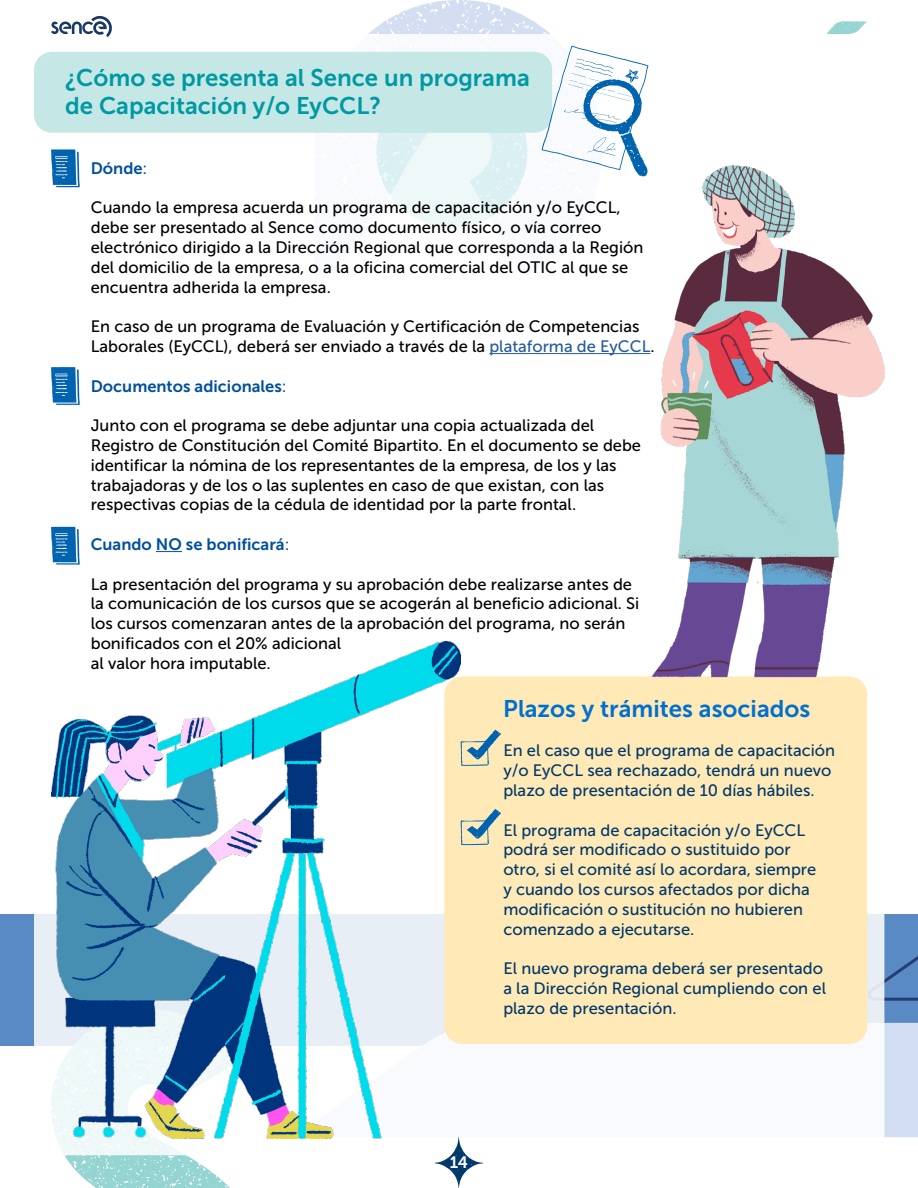
<style>
.page{position:relative;width:918px;height:1188px;background:#fff}
.page>*{position:absolute;margin:0;border:0;box-sizing:border-box;transform-origin:0 0}
.t1{font:24px/28.8px "Museo Sans 700";color:#0099a3}
.t2{font:24px "Museo Sans 700";color:#0070cf}
.t3{font:16.5px/19.8px "Museo Sans 500";color:#000}
.t4{font:16.5px/19.8px "Museo Sans 500";color:#00386b}
.t5{font:16.5px "Museo Sans 700";color:#004f9c}
.t6{font:16.5px "Museo Sans 700";color:#fff}
.s1{font-family:"Museo Sans 500"}
.s2{color:#275b9b}
</style>
<div class="page">
<div style="left:0;top:914px;width:918px;height:131px;background:#598ac4"></div>
<svg style="left:884px;top:914px;width:34px;height:88px"></svg>
<div style="left:884px;top:1023px;width:34px;height:114px;background:#d4def2"></div>
<svg style="left:368px;top:0;width:182px;height:34px;fill:#d4def2"></svg>
<svg style="left:64px;top:1155px;width:166px;height:33px"></svg>
<div style="left:34px;top:34px;width:850px;height:1121px;background:#fff;border-radius:18px"></div>
<svg style="left:435px;top:1138px;width:48px;height:50px"></svg>
<svg style="left:51px;top:15px;width:61px;height:22px"></svg>
<svg style="left:827px;top:21px;width:40px;height:13px"></svg>
<div style="left:34px;top:52px;width:518px;height:81px;background:#c5e8e6;border-radius:18px"></div>
<div style="left:444px;top:676px;width:423px;height:368px;background:#ffe9b6;border-radius:18px"></div>
<hr style="left:489px;top:353px;width:161px;height:1px;background:#275b9b">
<svg style="left:156px;top:551px;width:26px;height:1px"></svg>
<svg style="left:542px;top:46px;width:106px;height:130px"></svg>
<img style="left:52px;top:642px;width:409px;height:496px">
<svg style="left:51px;top:149px;width:29px;height:38px"></svg>
<svg style="left:51px;top:367px;width:29px;height:38px"></svg>
<svg style="left:51px;top:527px;width:29px;height:38px"></svg>
<svg style="left:461px;top:730px;width:40px;height:36px"></svg>
<svg style="left:461px;top:809px;width:40px;height:36px"></svg>
<img style="left:650px;top:165px;width:234px;height:516px">
<h1 class="t1" style="left:65px;top:63px;width:466px">¿Cómo se presenta al Sence un programa de Capacitación y/o EyCCL?</h1>
<p class="t5" style="left:68px;top:159px;width:81px"><span class="s1">•</span> Dónde<span class="s1">:</span></p>
<p class="t3" style="left:91px;top:198px;width:554px">Cuando la empresa acuerda un programa de capacitación y/o EyCCL, debe ser presentado al Sence como documento físico, o vía correo electrónico dirigido a la Dirección Regional que corresponda a la Región del domicilio de la empresa, o a la oficina comercial del OTIC al que se encuentra adherida la empresa.</p>
<p class="t3" style="left:91px;top:317px;width:565px">En caso de un programa de Evaluación y Certificación de Competencias<br>Laborales (EyCCL), deberá ser enviado a través de la <span class="s2">plataforma de EyCCL</span>.</p>
<p class="t5" style="left:68px;top:377px;width:220px"><span class="s1">•</span> Documentos adicionales<span class="s1">:</span></p>
<p class="t3" style="left:91px;top:416px;width:552px">Junto con el programa se debe adjuntar una copia actualizada del Registro de Constitución del Comité Bipartito. En el documento se debe identificar la nómina de los representantes de la empresa, de los y las trabajadoras y de los o las suplentes en caso de que existan, con las respectivas copias de la cédula de identidad por la parte frontal.</p>
<p class="t5" style="left:68px;top:535px;width:223px"><span class="s1">•</span> Cuando NO se bonificará<span class="s1">:</span></p>
<p class="t3" style="left:91px;top:574px;width:550px">La presentación del programa y su aprobación debe realizarse antes de la comunicación de los cursos que se acogerán al beneficio adicional. Si los cursos comenzaran antes de la aprobación del programa, no serán bonificados con el 20% adicional<br>al valor hora imputable.</p>
<h1 class="t2" style="left:503px;top:695px;width:309px">Plazos y trámites asociados</h1>
<p class="t4" style="left:503px;top:741px;width:333px;text-indent:-26px">∞ En el caso que el programa de capacitación y/o EyCCL sea rechazado, tendrá un nuevo plazo de presentación de 10 días hábiles.</p>
<p class="t4" style="left:503px;top:820px;width:314px;text-indent:-26px">∞ El programa de capacitación y/o EyCCL podrá ser modificado o sustituido por otro, si el comité así lo acordara, siempre y cuando los cursos afectados por dicha modificación o sustitución no hubieren comenzado a ejecutarse.</p>
<p class="t4" style="left:503px;top:959px;width:324px">El nuevo programa deberá ser presentado a la Dirección Regional cumpliendo con el plazo de presentación.</p>
<p class="t6" style="left:450px;top:1153px;width:20px">14</p>
</div>
